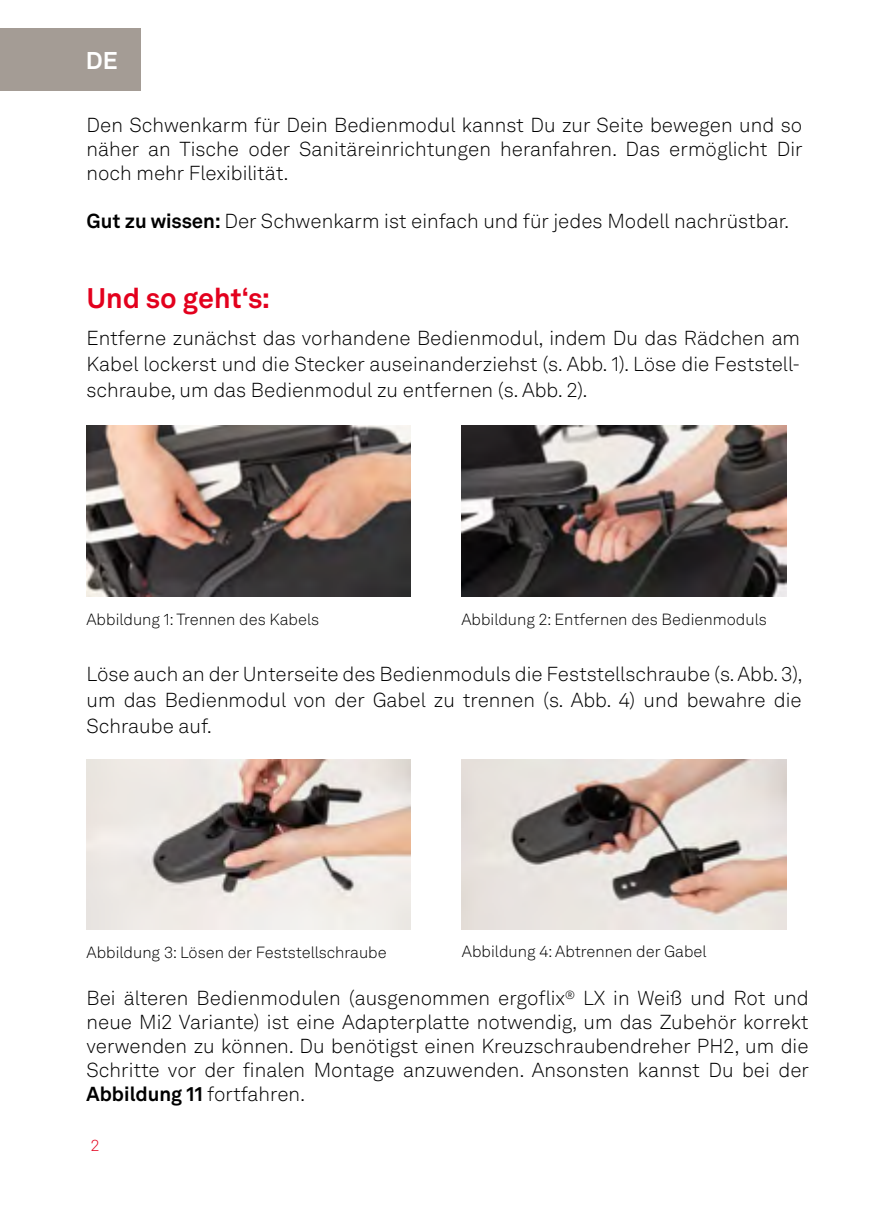
<style>
.page{position:relative;width:874px;height:1225px;background:#fff}
.page>*{position:absolute;margin:0;border:0;box-sizing:border-box;transform-origin:0 0}
.t1{font:700 28px "Akkurat LL";color:#e3001d}
.t2{font:700 24px "Akkurat LL";color:#fff}
.t3{font:300 20px/24px "Akkurat LL";color:#000;text-align:justify}
.t4{font:300 16px "Akkurat LL";color:#000}
.t5{font:300 16px "Akkurat LL";color:#e3001d}
.s1{font-weight:700}
</style>
<div class="page">
<img style="left:86px;top:759px;width:324px;height:170px">
<img style="left:86px;top:426px;width:324px;height:170px">
<img style="left:461px;top:759px;width:325px;height:170px">
<img style="left:461px;top:426px;width:325px;height:170px">
<div style="left:0;top:28px;width:141px;height:63px;background:#a49c95"></div>
<p class="t2" style="left:86px;top:42px;width:34px">DE</p>
<p class="t3" style="left:86px;top:112px;width:717px">Den Schwenkarm für Dein Bedienmodul kannst Du zur Seite bewegen und so näher an Tische oder Sanitäreinrichtungen heranfahren. Das ermöglicht Dir noch mehr Flexibilität.</p>
<p class="t3" style="left:86px;top:208px;width:704px"><span class="s1">Gut zu wissen:</span> Der Schwenkarm ist einfach und für jedes Modell nachrüstbar.</p>
<h1 class="t1" style="left:86px;top:276px;width:185px">Und so geht‘s:</h1>
<p class="t3" style="left:86px;top:324px;width:714px;line-height:26px">Entferne zunächst das vorhandene Bedienmodul, indem Du das Rädchen am Kabel lockerst und die Stecker auseinanderziehst (s. Abb. 1). Löse die Feststell&shy;schraube, um das Bedienmodul zu entfernen (s. Abb. 2).</p>
<p class="t4" style="left:86px;top:608px;width:234px">Abbildung 1: Trennen des Kabels</p>
<p class="t4" style="left:461px;top:608px;width:307px">Abbildung 2: Entfernen des Bedienmoduls</p>
<p class="t3" style="left:86px;top:660px;width:717px;line-height:26px">Löse auch an der Unterseite des Bedienmoduls die Feststellschraube (s. Abb. 3), um das Bedienmodul von der Gabel zu trennen (s. Abb. 4) und bewahre die Schraube auf.</p>
<p class="t4" style="left:86px;top:941px;width:301px">Abbildung 3: Lösen der Feststellschraube</p>
<p class="t4" style="left:461px;top:940px;width:246px">Abbildung 4: Abtrennen der Gabel</p>
<p class="t3" style="left:86px;top:985px;width:723px">Bei älteren Bedienmodulen (ausgenommen ergoflix<sup>®</sup> LX in Weiß und Rot und neue Mi2 Variante) ist eine Adapterplatte notwendig, um das Zubehör korrekt verwenden zu können. Du benötigst einen Kreuzschraubendreher PH2, um die Schritte vor der finalen Montage anzuwenden. Ansonsten kannst Du bei der <span class="s1">Abbildung 11</span> fortfahren.</p>
<p class="t5" style="left:91px;top:1134px;width:10px">2</p>
</div>
